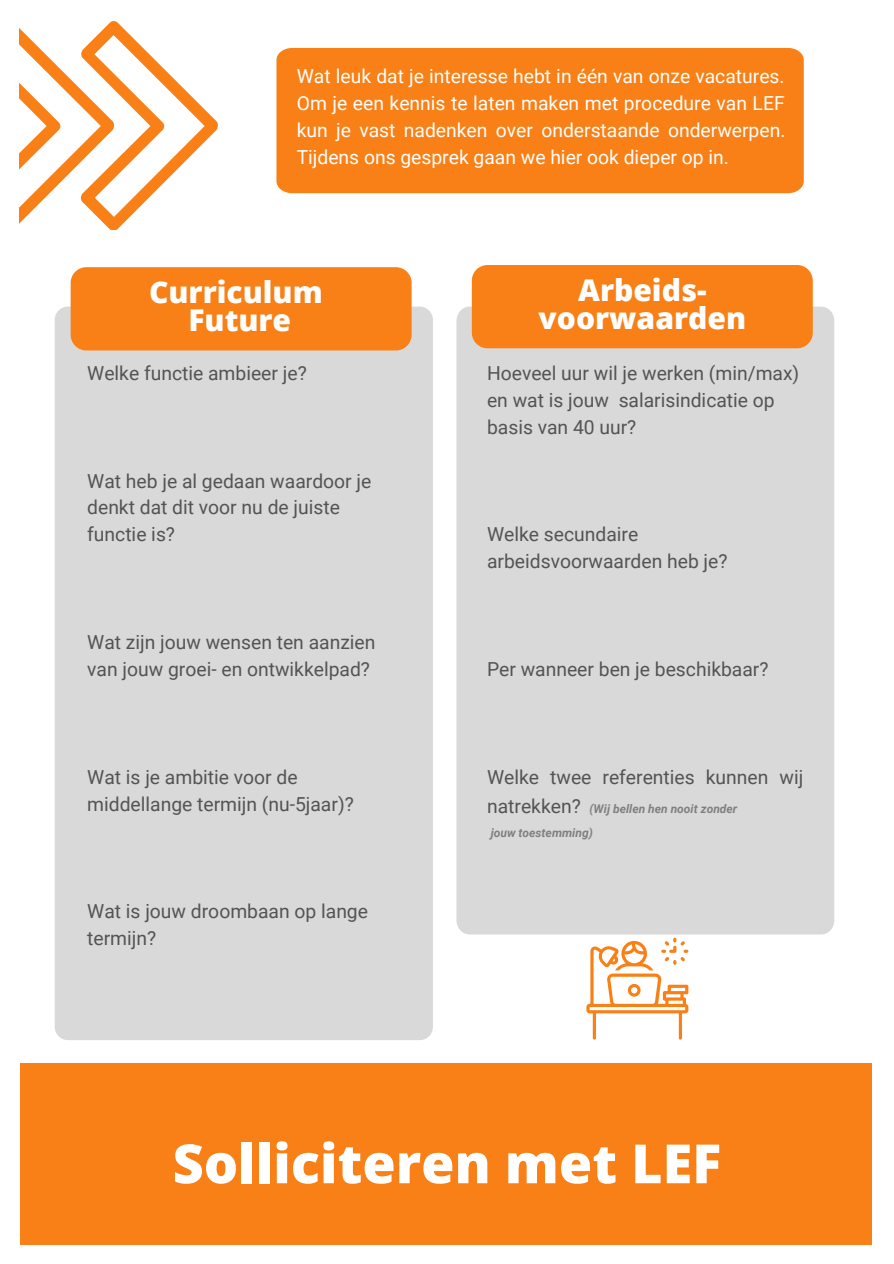
<style>
.page{position:relative;width:894px;height:1264px;background:#fff}
.page>*{position:absolute;margin:0;border:0;box-sizing:border-box;transform-origin:0 0}
.t1{font:800 54px "Open Sans";color:#fff}
.t2{font:800 30px "Open Sans";color:#fff}
.t3{font:19.35px/26.8px "Roboto";color:#545454}
.t4{font:19.35px/26.8px "Roboto";color:#fff;text-align:justify}
.t5{font:italic 700 12px/23.1px "Roboto";color:#808080}
.s1{font-weight:400;font-style:normal;font-size:19.35px;color:#545454}
</style>
<div class="page">
<div style="left:20px;top:1063px;width:851px;height:181px;background:#f88016"></div>
<div style="left:55px;top:306px;width:378px;height:734px;background:#d9d9d9;border-radius:13px"></div>
<div style="left:71px;top:267px;width:340px;height:83px;background:#f88016;border-radius:16px"></div>
<div style="left:456px;top:306px;width:378px;height:628px;background:#d9d9d9;border-radius:14px"></div>
<svg style="left:20px;top:21px;width:198px;height:209px"></svg>
<div style="left:276px;top:48px;width:527px;height:145px;background:#f88016"></div>
<div style="left:471px;top:265px;width:341px;height:83px;background:#f88016;border-radius:16px"></div>
<svg style="left:586px;top:937px;width:102px;height:102px"></svg>
<p class="t4" style="left:297px;top:63px;width:490px">Wat leuk dat je interesse hebt in één van onze vacatures.<br>Om je een kennis te laten maken met procedure van LEF kun je vast nadenken over onderstaande onderwerpen.<br>Tijdens ons gesprek gaan we hier ook dieper op in.</p>
<p class="t2" style="left:149px;top:271px;width:175px">Curriculum</p>
<p class="t2" style="left:188px;top:299px;width:104px">Future</p>
<p class="t3" style="left:87px;top:360px;width:221px">Welke functie ambieer je?</p>
<p class="t3" style="left:87px;top:467px;width:285px">Wat heb je al gedaan waardoor je denkt dat dit voor nu de juiste functie is?</p>
<p class="t3" style="left:87px;top:629px;width:289px">Wat zijn jouw wensen ten aanzien van jouw groei- en ontwikkelpad?</p>
<p class="t3" style="left:87px;top:763px;width:268px">Wat is je ambitie voor de middellange termijn (nu-5jaar)?</p>
<p class="t3" style="left:87px;top:898px;width:282px">Wat is jouw droombaan op lange termijn?</p>
<p class="t2" style="left:578px;top:269px;width:130px">Arbeids-</p>
<p class="t2" style="left:538px;top:297px;width:209px">voorwaarden</p>
<p class="t3" style="left:487px;top:360px;width:314px">Hoeveel uur wil je werken (min/max) en wat is jouw salarisindicatie op basis van 40 uur?</p>
<p class="t3" style="left:487px;top:521px;width:242px">Welke secundaire arbeidsvoorwaarden heb je?</p>
<p class="t3" style="left:487px;top:656px;width:283px">Per wanneer ben je beschikbaar?</p>
<p class="t3" style="left:487px;top:763px;width:317px">Welke twee referenties kunnen wij</p>
<p class="t5" style="left:490px;top:797px;width:248px;text-indent:-4px"><span class="s1">natrekken?</span> (Wij bellen hen nooit zonder jouw toestemming)</p>
<p class="t1" style="left:172px;top:1125px;width:550px">Solliciteren met LEF</p>
</div>
